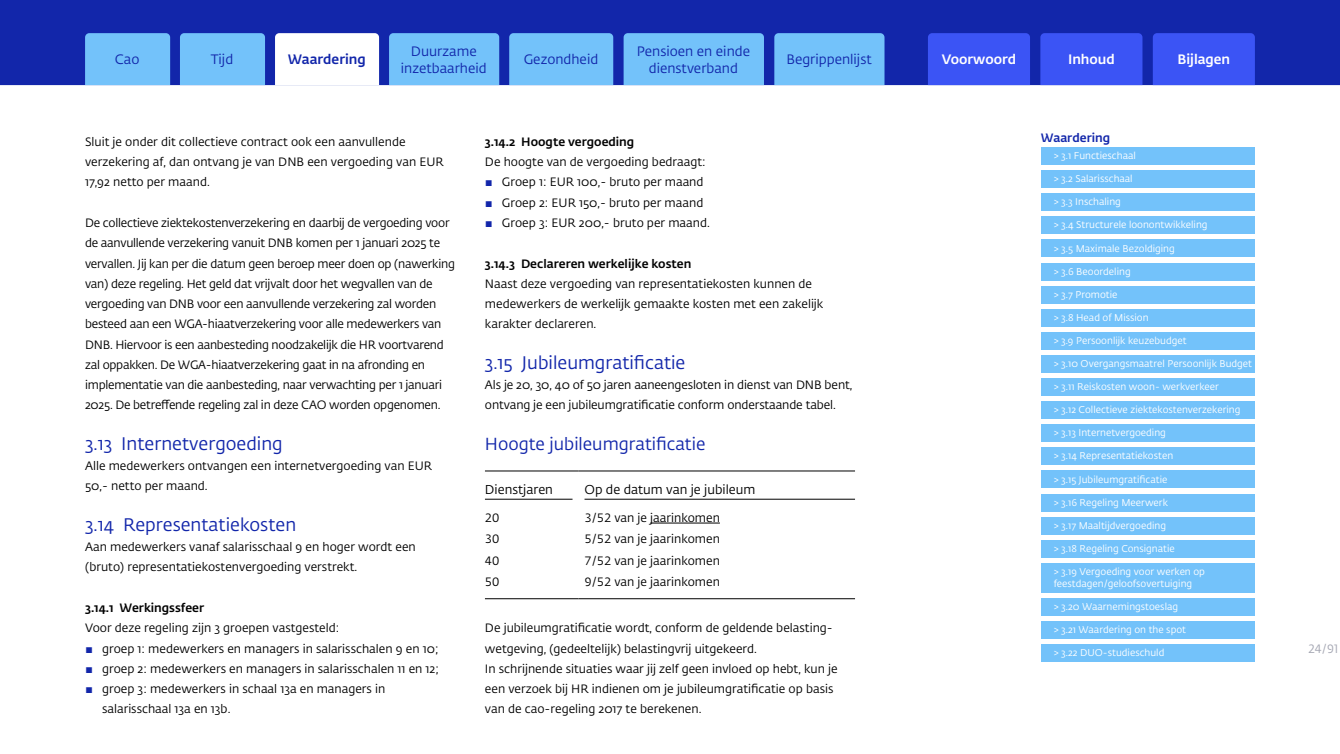
<style>
.page{position:relative;width:1340px;height:754px;background:#fff}
.page>*{position:absolute;margin:0;border:0;box-sizing:border-box;transform-origin:0 0}
.H3_Paragraafkop{font:18px "DNB Fedra";color:#1226aa}
.P_Figuurbijschrift{font:17.25px "DNB Fedra";color:#1226aa}
.t1{font:13.5px/16.5px "DNB Fedra";color:#1226aa;text-align:center}
.t2{font:500 13.5px "DNB Fedra";color:#fff}
.t3{font:500 13.5px "DNB Fedra";color:#1226aa}
.Tabel_Kop_LINKS{font:12.75px "DNB Fedra";color:#000}
.P_Broodtekst{font:12px/20.2px "DNB Fedra";color:#000}
.P_Broodtekst-2{font:12px/20.2px "DNB Fedra";letter-spacing:-.02em;color:#000}
.Tabel_Brood_TEKST{font:12px "DNB Fedra";color:#000}
.H4_Alineakop{font:500 12px "DNB Fedra";color:#000}
.t4{font:500 12px "DNB Fedra";color:#1226aa}
.t5{font:12px "DNB Fedra";color:#a4a6b2}
.t6{font:9.75px/12px "DNB Fedra";color:#fff}
.s1{font-size:10.5px;color:#1226aa}
</style>
<div class="page">
<div style="left:0;top:0;width:1339px;height:85px;background:#1226aa"></div>
<div style="left:928px;top:33px;width:102px;height:52px;background:#3b54f5"></div>
<div style="left:1152px;top:33px;width:102px;height:52px;background:#3b54f5"></div>
<div style="left:1040px;top:33px;width:102px;height:52px;background:#3b54f5"></div>
<div style="left:180px;top:33px;width:85px;height:52px;background:#73c2fa"></div>
<div style="left:509px;top:33px;width:104px;height:52px;background:#73c2fa"></div>
<div style="left:623px;top:33px;width:141px;height:52px;background:#73c2fa"></div>
<div style="left:389px;top:33px;width:110px;height:52px;background:#73c2fa"></div>
<div style="left:774px;top:33px;width:110px;height:52px;background:#73c2fa"></div>
<div style="left:85px;top:33px;width:85px;height:52px;background:#73c2fa"></div>
<svg style="left:275px;top:33px;width:104px;height:52px"></svg>
<div style="left:1040px;top:147px;width:214px;height:18px;background:#73c2fa"></div>
<div style="left:1040px;top:170px;width:214px;height:18px;background:#73c2fa"></div>
<div style="left:1040px;top:193px;width:214px;height:18px;background:#73c2fa"></div>
<div style="left:1040px;top:239px;width:214px;height:18px;background:#73c2fa"></div>
<div style="left:1040px;top:286px;width:214px;height:17px;background:#73c2fa"></div>
<div style="left:1040px;top:332px;width:214px;height:17px;background:#73c2fa"></div>
<div style="left:1040px;top:378px;width:214px;height:18px;background:#73c2fa"></div>
<div style="left:1040px;top:424px;width:214px;height:18px;background:#73c2fa"></div>
<div style="left:1040px;top:470px;width:214px;height:18px;background:#73c2fa"></div>
<div style="left:1040px;top:493px;width:214px;height:18px;background:#73c2fa"></div>
<div style="left:1040px;top:539px;width:214px;height:18px;background:#73c2fa"></div>
<div style="left:1040px;top:216px;width:214px;height:18px;background:#73c2fa"></div>
<div style="left:1040px;top:263px;width:214px;height:17px;background:#73c2fa"></div>
<div style="left:1040px;top:309px;width:214px;height:17px;background:#73c2fa"></div>
<div style="left:1040px;top:355px;width:214px;height:17px;background:#73c2fa"></div>
<div style="left:1040px;top:401px;width:214px;height:18px;background:#73c2fa"></div>
<div style="left:1040px;top:447px;width:214px;height:18px;background:#73c2fa"></div>
<div style="left:1040px;top:516px;width:214px;height:18px;background:#73c2fa"></div>
<div style="left:1040px;top:563px;width:214px;height:29px;background:#73c2fa"></div>
<div style="left:1040px;top:598px;width:214px;height:17px;background:#73c2fa"></div>
<div style="left:1040px;top:621px;width:214px;height:17px;background:#73c2fa"></div>
<div style="left:1040px;top:644px;width:214px;height:18px;background:#73c2fa"></div>
<hr style="left:485px;top:470px;width:93px;height:1px;background:#000">
<hr style="left:578px;top:470px;width:277px;height:1px;background:#000">
<hr style="left:485px;top:598px;width:93px;height:1px;background:#000">
<hr style="left:578px;top:598px;width:277px;height:1px;background:#000">
<hr style="left:485px;top:499px;width:87px;height:1px;background:#000">
<hr style="left:584px;top:499px;width:271px;height:1px;background:#000">
<hr style="left:650px;top:522px;width:70px;height:1px;background:#000">
<p class="t1" style="left:636px;top:43px;width:115px">Pensioen en einde dienstverband</p>
<p class="t1" style="left:401px;top:43px;width:87px">Duurzame inzetbaarheid</p>
<p class="t1" style="left:211px;top:52px;width:24px">Tijd</p>
<p class="t1" style="left:523px;top:52px;width:76px">Gezondheid</p>
<p class="t2" style="left:941px;top:51px;width:76px">Voorwoord</p>
<p class="t2" style="left:1068px;top:51px;width:48px">Inhoud</p>
<p class="t2" style="left:1177px;top:51px;width:54px">Bijlagen</p>
<p class="t1" style="left:115px;top:52px;width:26px">Cao</p>
<p class="t3" style="left:288px;top:51px;width:79px">Waardering</p>
<p class="t1" style="left:786px;top:52px;width:87px">Begrippenlijst</p>
<p class="P_Broodtekst" style="left:85px;top:132px;width:360px">Sluit je onder dit collectieve contract ook een aanvullende verzekering af, dan ontvang je van DNB een vergoeding van EUR<br>17,92 netto per maand.</p>
<p class="P_Broodtekst-2" style="left:85px;top:213px;width:371px">De collectieve ziektekostenverzekering en daarbij de vergoeding voor de aanvullende verzekering vanuit DNB komen per 1 januari 2025 te vervallen. Jij kan per die datum geen beroep meer doen op (nawerking van) deze regeling. Het geld dat vrijvalt door het wegvallen van de vergoeding van DNB voor een aanvullende verzekering zal worden besteed aan een WGA-hiaatverzekering voor alle medewerkers van DNB. Hiervoor is een aanbesteding noodzakelijk die HR voortvarend zal oppakken. De WGA-hiaatverzekering gaat in na afronding en implementatie van die aanbesteding, naar verwachting per 1 januari 2025. De betreffende regeling zal in deze CAO worden opgenomen.</p>
<h3 class="H3_Paragraafkop" style="left:85px;top:432px;width:199px">3.13 Internetvergoeding</h3>
<p class="P_Broodtekst" style="left:85px;top:456px;width:348px">Alle medewerkers ontvangen een internetvergoeding van EUR<br>50,- netto per maand.</p>
<h3 class="H3_Paragraafkop" style="left:85px;top:513px;width:213px">3.14 Representatiekosten</h3>
<p class="P_Broodtekst" style="left:85px;top:537px;width:332px">Aan medewerkers vanaf salarisschaal 9 en hoger wordt een (bruto) representatiekostenvergoeding verstrekt.</p>
<h4 class="H4_Alineakop" style="left:85px;top:600px;width:121px">3.14.1 Werkingssfeer</h4>
<p class="P_Broodtekst" style="left:85px;top:618px;width:256px">Voor deze regeling zijn 3 groepen vastgesteld:</p>
<p class="P_Broodtekst" style="left:85px;top:638px;width:355px"><span class="s1">▪</span> groep 1: medewerkers en managers in salarisschalen 9 en 10;</p>
<p class="P_Broodtekst" style="left:85px;top:658px;width:355px"><span class="s1">▪</span> groep 2: medewerkers en managers in salarisschalen 11 en 12;</p>
<p class="P_Broodtekst" style="left:102px;top:678px;width:285px;text-indent:-17px"><span class="s1">▪</span> groep 3: medewerkers in schaal 13a en managers in salarisschaal 13a en 13b.</p>
<h4 class="H4_Alineakop" style="left:485px;top:134px;width:151px">3.14.2 Hoogte vergoeding</h4>
<p class="P_Broodtekst" style="left:485px;top:152px;width:222px">De hoogte van de vergoeding bedraagt:</p>
<p class="P_Broodtekst" style="left:485px;top:172px;width:220px"><span class="s1">▪</span> Groep 1: EUR 100,- bruto per maand</p>
<p class="P_Broodtekst" style="left:485px;top:192px;width:220px"><span class="s1">▪</span> Groep 2: EUR 150,- bruto per maand</p>
<p class="P_Broodtekst" style="left:485px;top:213px;width:226px"><span class="s1">▪</span> Groep 3: EUR 200,- bruto per maand.</p>
<h4 class="H4_Alineakop" style="left:485px;top:256px;width:208px">3.14.3 Declareren werkelijke kosten</h4>
<p class="P_Broodtekst" style="left:485px;top:273px;width:340px">Naast deze vergoeding van representatiekosten kunnen de medewerkers de werkelijk gemaakte kosten met een zakelijk karakter declareren.</p>
<h3 class="H3_Paragraafkop" style="left:485px;top:351px;width:202px">3.15 Jubileumgratificatie</h3>
<p class="P_Broodtekst" style="left:485px;top:375px;width:369px">Als je 20, 30, 40 of 50 jaren aaneengesloten in dienst van DNB bent, ontvang je een jubileumgratificatie conform onderstaande tabel.</p>
<p class="P_Figuurbijschrift" style="left:485px;top:433px;width:222px">Hoogte jubileumgratificatie</p>
<p class="Tabel_Kop_LINKS" style="left:485px;top:481px;width:69px">Dienstjaren</p>
<p class="Tabel_Kop_LINKS" style="left:584px;top:481px;width:172px">Op de datum van je jubileum</p>
<p class="Tabel_Brood_TEKST" style="left:485px;top:510px;width:16px">20</p>
<p class="Tabel_Brood_TEKST" style="left:584px;top:510px;width:137px">3/52 van je jaarinkomen</p>
<p class="Tabel_Brood_TEKST" style="left:485px;top:531px;width:16px">30</p>
<p class="Tabel_Brood_TEKST" style="left:584px;top:531px;width:137px">5/52 van je jaarinkomen</p>
<p class="Tabel_Brood_TEKST" style="left:485px;top:553px;width:16px">40</p>
<p class="Tabel_Brood_TEKST" style="left:584px;top:553px;width:137px">7/52 van je jaarinkomen</p>
<p class="Tabel_Brood_TEKST" style="left:485px;top:574px;width:16px">50</p>
<p class="Tabel_Brood_TEKST" style="left:584px;top:574px;width:137px">9/52 van je jaarinkomen</p>
<p class="P_Broodtekst" style="left:485px;top:618px;width:347px">De jubileumgratificatie wordt, conform de geldende belasting&shy;wetgeving, (gedeeltelijk) belastingvrij uitgekeerd.</p>
<p class="P_Broodtekst" style="left:485px;top:658px;width:354px">In schrijnende situaties waar jij zelf geen invloed op hebt, kun je een verzoek bij HR indienen om je jubileumgratificatie op basis van de cao-regeling 2017 te berekenen.</p>
<p class="t4" style="left:1040px;top:130px;width:71px">Waardering</p>
<p class="t6" style="left:1053px;top:150px;width:84px">&gt; 3.1 Functieschaal</p>
<p class="t6" style="left:1053px;top:173px;width:80px">&gt; 3.2 Salarisschaal</p>
<p class="t6" style="left:1053px;top:196px;width:69px">&gt; 3.3 Inschaling</p>
<p class="t6" style="left:1053px;top:242px;width:123px">&gt; 3.5 Maximale Bezoldiging</p>
<p class="t6" style="left:1053px;top:288px;width:65px">&gt; 3.7 Promotie</p>
<p class="t6" style="left:1053px;top:334px;width:134px">&gt; 3.9 Persoonlijk keuzebudget</p>
<p class="t6" style="left:1053px;top:381px;width:167px">&gt; 3.11 Reiskosten woon- werkverkeer</p>
<p class="t6" style="left:1053px;top:427px;width:114px">&gt; 3.13 Internetvergoeding</p>
<p class="t6" style="left:1053px;top:473px;width:115px">&gt; 3.15 Jubileumgratificatie</p>
<p class="t6" style="left:1053px;top:496px;width:116px">&gt; 3.16 Regeling Meerwerk</p>
<p class="t6" style="left:1053px;top:542px;width:123px">&gt; 3.18 Regeling Consignatie</p>
<p class="t6" style="left:1053px;top:219px;width:155px">&gt; 3.4 Structurele loonontwikkeling</p>
<p class="t6" style="left:1053px;top:265px;width:78px">&gt; 3.6 Beoordeling</p>
<p class="t6" style="left:1053px;top:311px;width:96px">&gt; 3.8 Head of Mission</p>
<p class="t6" style="left:1053px;top:357px;width:200px">&gt; 3.10 Overgangsmaatrel Persoonlijk Budget</p>
<p class="t6" style="left:1053px;top:404px;width:188px">&gt; 3.12 Collectieve ziektekostenverzekering</p>
<p class="t6" style="left:1053px;top:450px;width:121px">&gt; 3.14 Representatiekosten</p>
<p class="t6" style="left:1053px;top:519px;width:114px">&gt; 3.17 Maaltijdvergoeding</p>
<p class="t6" style="left:1053px;top:565px;width:153px">&gt; 3.19 Vergoeding voor werken op feestdagen/geloofsovertuiging</p>
<p class="t6" style="left:1053px;top:600px;width:126px">&gt; 3.20 Waarnemingstoeslag</p>
<p class="t6" style="left:1053px;top:623px;width:134px">&gt; 3.21 Waardering on the spot</p>
<p class="t6" style="left:1053px;top:647px;width:112px">&gt; 3.22 DUO-studieschuld</p>
<p class="t5" style="left:1308px;top:641px;width:31px">24/91</p>
</div>
